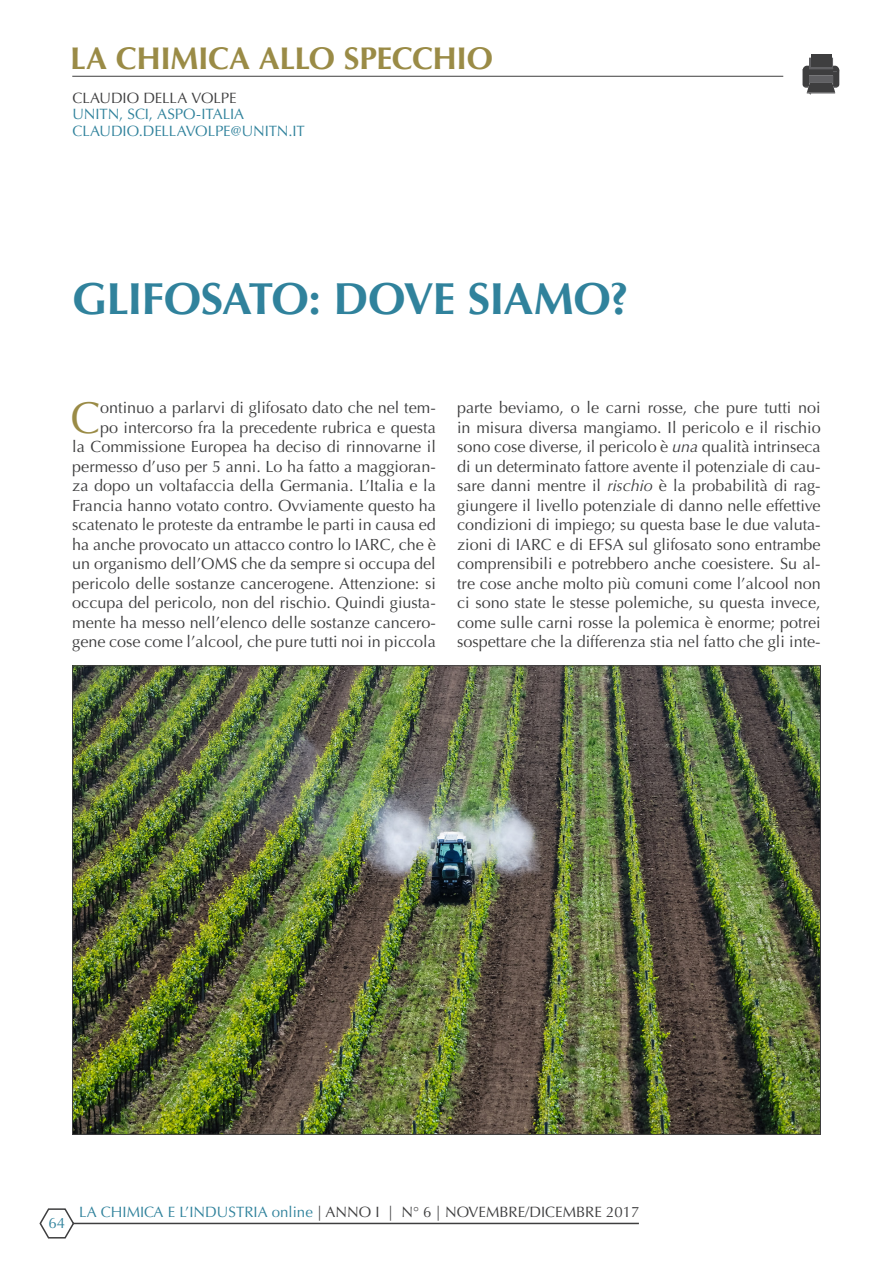
<style>
.page{position:relative;width:893px;height:1263px;background:#fff}
.page>*{position:absolute;margin:0;border:0;box-sizing:border-box;transform-origin:0 0}
.Titolo_articolo{font:700 45px "Optima";letter-spacing:-.015em;color:#30829c}
.t1{font:44.7px "Optima";color:#9a8b46}
.t2{font:700 31.5px "Optima";letter-spacing:-.015em;color:#9a8b46}
.t3{font:16.2px/19.5px "Optima";color:#3e3e3f;text-align:right}
.Autori{font:15px "Optima";color:#3e3e3f}
.Riepilogo_autori{font:15px "Optima";letter-spacing:-.01em;color:#30829c}
.s1{font-style:italic}
.s2{color:#30829c}
</style>
<div class="page">
<svg style="left:39px;top:1208px;width:600px;height:31px"></svg>
<img style="left:74px;top:667px;width:745px;height:465px">
<svg style="left:802px;top:58px;width:37px;height:37px"></svg>
<div style="left:811px;top:54px;width:20px;height:13px;background:#3e3e3f"></div>
<hr style="left:72px;top:76px;width:711px;height:1px;background:#3e3e3f">
<h3 class="t2" style="left:70px;top:40px;width:424px">LA CHIMICA ALLO SPECCHIO</h3>
<p class="Autori" style="left:73px;top:89px;width:165px">CLAUDIO DELLA VOLPE</p>
<p class="Riepilogo_autori" style="left:73px;top:105px;width:173px">UNITN, SCI, ASPO-ITALIA</p>
<p class="Riepilogo_autori" style="left:73px;top:122px;width:234px">CLAUDIO.DELLAVOLPE@UNITN.IT</p>
<p class="Titolo_articolo" style="left:72px;top:273px;width:558px">GLIFOSATO: DOVE SIAMO?</p>
<p class="t3" style="left:72px;top:398px;width:365px">ontinuo a parlarvi di glifosato dato che nel tem-<br>po intercorso fra la precedente rubrica e questa<br>la Commissione Europea ha deciso di rinnovarne il permesso d’uso per 5 anni. Lo ha fatto a maggioran&shy;za dopo un voltafaccia della Germania. L’Italia e la Francia hanno votato contro. Ovviamente questo ha scatenato le proteste da entrambe le parti in causa ed ha anche provocato un attacco contro lo IARC, che è un organismo dell’OMS che da sempre si occupa del pericolo delle sostanze cancerogene. Attenzione: si occupa del pericolo, non del rischio. Quindi giusta&shy;mente ha messo nell’elenco delle sostanze cancero&shy;gene cose come l’alcool, che pure tutti noi in piccola</p>
<p class="t3" style="left:457px;top:398px;width:365px;text-align:justify">parte beviamo, o le carni rosse, che pure tutti noi in misura diversa mangiamo. Il pericolo e il rischio sono cose diverse, il pericolo è <span class="s1">una</span> qualità intrinseca di un determinato fattore avente il potenziale di cau&shy;sare danni mentre il <span class="s1">rischio</span> è la probabilità di rag&shy;giungere il livello potenziale di danno nelle effettive condizioni di impiego; su questa base le due valuta&shy;zioni di IARC e di EFSA sul glifosato sono entrambe comprensibili e potrebbero anche coesistere. Su al&shy;tre cose anche molto più comuni come l’alcool non ci sono state le stesse polemiche, su questa invece, come sulle carni rosse la polemica è enorme; potrei sospettare che la differenza stia nel fatto che gli inte-</p>
<p class="t1" style="left:70px;top:392px;width:31px">C</p>
<p class="Riepilogo_autori" style="left:49px;top:1214px;width:18px">64</p>
<p class="Autori" style="left:79px;top:1204px;width:562px"><span class="s2">LA CHIMICA E L’INDUSTRIA online</span> | ANNO I | N° 6 | NOVEMBRE/DICEMBRE 2017</p>
</div>
